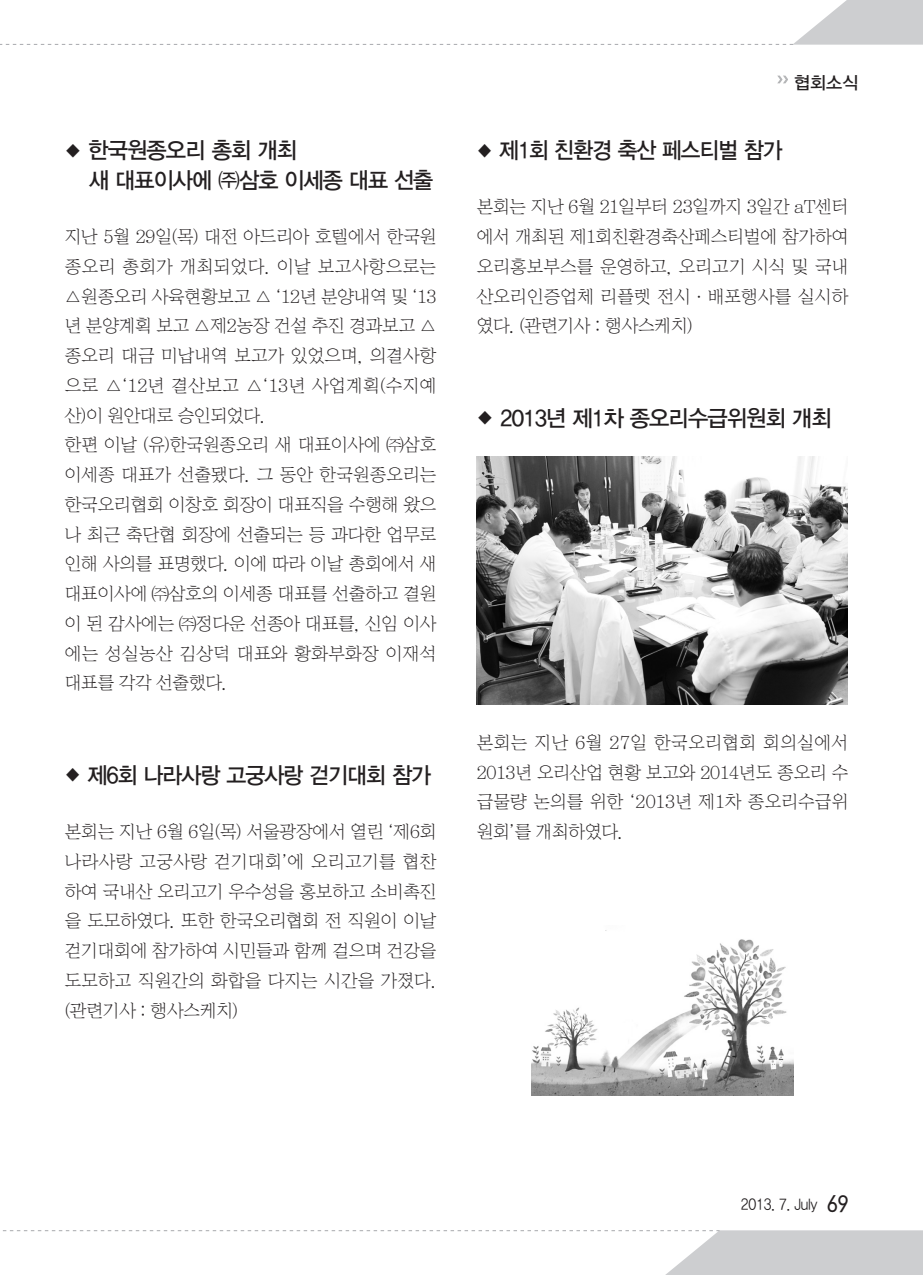
<style>
.page{position:relative;width:923px;height:1275px;background:#fff}
.page>*{position:absolute;margin:0;border:0;box-sizing:border-box;transform-origin:0 0}
.t1{font:22.75px "YDIYGO330";letter-spacing:-.04em;color:#231f20}
.t2{font:22.75px "YDIYGO330";letter-spacing:-.04em;color:#231f20;scale:.95 1}
.t3{font:22.75px "YDIYGO330";letter-spacing:-.04em;color:#231f20;scale:.96 1}
.t4{font:22.75px "YDIYGO330";letter-spacing:-.04em;color:#231f20;scale:.94 1}
.t5{font:17.5px/29.8px "YDIY Sin";letter-spacing:-.025em;color:#231f20;text-align:justify}
.t6{font:17.5px "YDIYGO330";color:#231f20}
.t7{font:15.75px "YDIYGO320";letter-spacing:-.02em;color:#231f20;scale:.89 1}
.s1{font-size:17.5px}
.s2{font-family:"Gulim"}
.s3{font-family:"DIN Neuzeit Grotesk Std";font-weight:300;font-size:22.75px}
</style>
<div class="page">
<svg style="left:3px;top:1230px;width:920px;height:45px"></svg>
<svg style="left:0;top:0;width:923px;height:45px"></svg>
<img style="left:531px;top:930px;width:262px;height:165px">
<img style="left:476px;top:456px;width:371px;height:248px">
<p class="t1" style="left:64px;top:138px;width:234px"><span class="s1">◆</span> 한국원종오리 총회 개최</p>
<p class="t3" style="left:89px;top:167px;width:360px">새 대표이사에 ㈜삼호 이세종 대표 선출</p>
<p class="t5" style="left:64px;top:222px;width:374px">지난 5월 29일(목) 대전 아드리아 호텔에서 한국원 종오리 총회가 개최되었다. 이날 보고사항으로는 △원종오리 사육현황보고 △ <span class="s2">‘</span>12년 분양내역 및 <span class="s2">‘</span>13 년 분양계획 보고 △제2농장 건설 추진 경과보고 △ 종오리 대금 미납내역 보고가 있었으며, 의결사항 으로 △<span class="s2">‘</span>12년 결산보고 △<span class="s2">‘</span>13년 사업계획(수지예 산)이 원안대로 승인되었다.</p>
<p class="t5" style="left:64px;top:431px;width:374px">한편 이날 (유)한국원종오리 새 대표이사에 ㈜삼호 이세종 대표가 선출됐다. 그 동안 한국원종오리는 한국오리협회 이창호 회장이 대표직을 수행해 왔으 나 최근 축단협 회장에 선출되는 등 과다한 업무로 인해 사의를 표명했다. 이에 따라 이날 총회에서 새 대표이사에 ㈜삼호의 이세종 대표를 선출하고 결원 이 된 감사에는 ㈜정다운 선종아 대표를, 신임 이사 에는 성실농산 김상덕 대표와 황화부화장 이재석 대표를 각각 선출했다.</p>
<p class="t2" style="left:64px;top:762px;width:387px"><span class="s1">◆</span> 제6회 나라사랑 고궁사랑 걷기대회 참가</p>
<p class="t5" style="left:64px;top:817px;width:374px">본회는 지난 6월 6일(목) 서울광장에서 열린 <span class="s2">‘</span>제6회 나라사랑 고궁사랑 걷기대회<span class="s2">’</span>에 오리고기를 협찬 하여 국내산 오리고기 우수성을 홍보하고 소비촉진 을 도모하였다. 또한 한국오리협회 전 직원이 이날 걷기대회에 참가하여 시민들과 함께 걸으며 건강을 도모하고 직원간의 화합을 다지는 시간을 가졌다. (관련기사 : 행사스케치)</p>
<p class="t6" style="left:777px;top:73px;width:83px"><sup>》》</sup>협회소식</p>
<p class="t4" style="left:476px;top:138px;width:327px"><span class="s1">◆</span> 제1회 친환경 축산 페스티벌 참가</p>
<p class="t5" style="left:476px;top:193px;width:374px">본회는 지난 6월 21일부터 23일까지 3일간 aT센터 에서 개최된 제1회친환경축산페스티벌에 참가하여 오리홍보부스를 운영하고, 오리고기 시식 및 국내 산오리인증업체 리플렛 전시·배포행사를 실시하 였다. (관련기사 : 행사스케치)</p>
<p class="t1" style="left:476px;top:405px;width:357px"><span class="s1">◆</span> 2013년 제1차 종오리수급위원회 개최</p>
<p class="t5" style="left:476px;top:728px;width:374px">본회는 지난 6월 27일 한국오리협회 회의실에서 2013년 오리산업 현황 보고와 2014년도 종오리 수 급물량 논의를 위한 <span class="s2">‘</span>2013년 제1차 종오리수급위 원회<span class="s2">’</span>를 개최하였다.</p>
<p class="t7" style="left:741px;top:1196px;width:122px">2013. 7. July <span class="s3">69</span></p>
</div>
